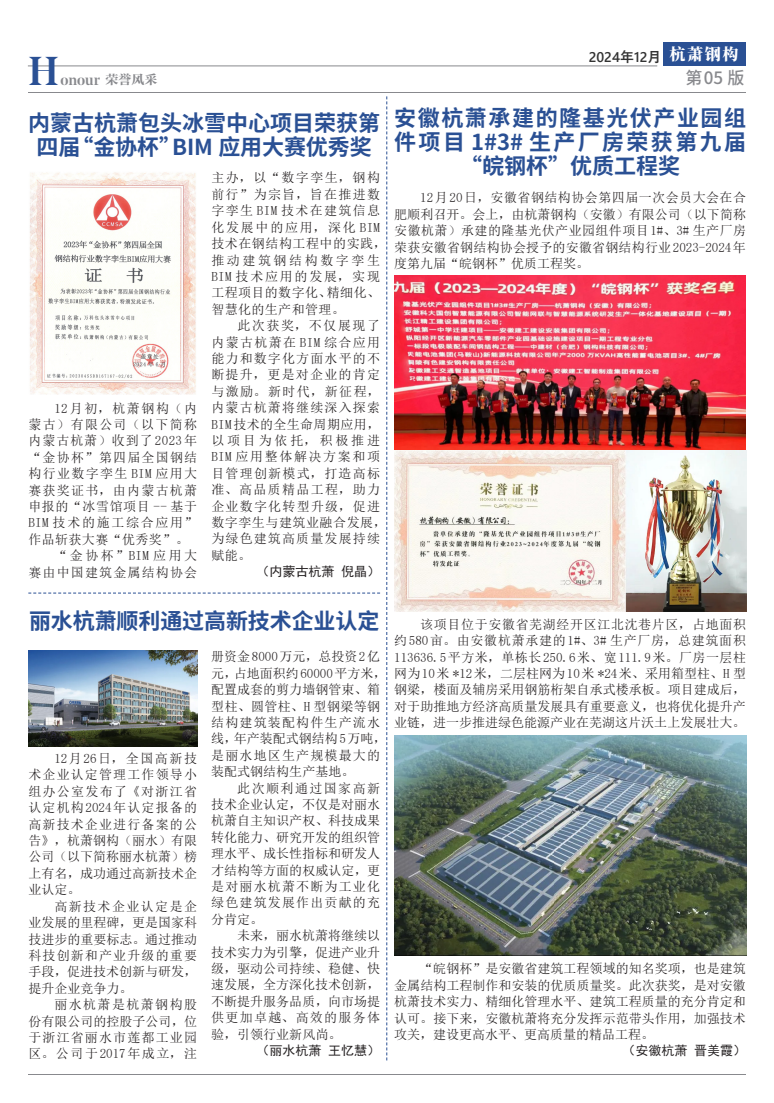
<style>
.page{position:relative;width:774px;height:1103px;background:#fff}
.page>*{position:absolute;margin:0;border:0;box-sizing:border-box;transform-origin:0 0}
.t1{font:500 40px "Noe Display";color:#2a5094}
.正文标题{font:700 22px/24px "Source Han Sans CN";color:#2a5094;text-align:center}
.正文标题-2{font:700 22px/24px "Source Han Sans CN";letter-spacing:.07em;color:#2a5094;text-align:center}
.t2{font:500 17px "Noto Sans CJK";color:#88898d}
.t3{font:800 16px "Source Han Serif CN";color:#fff}
.t4{font:500 15px "Noe Display";color:#88898d}
.t5{font:600 14px "Yu Gothic UI";color:#333}
.媒体聚焦杭萧{font:13px/16.4px "Sim Sun";letter-spacing:.03em;color:#231f20;text-align:justify}
.媒体聚焦杭萧-2{font:13px/16.4px "Sim Sun";letter-spacing:.095em;color:#231f20}
.媒体聚焦杭萧-3{font:13px/16.4px "Sim Sun";letter-spacing:.1em;color:#231f20}
.媒体聚焦杭萧-4{font:13px/16.4px "Sim Sun";color:#231f20}
.媒体聚焦杭萧-5{font:13px "Sim Hei";color:#231f20}
.媒体聚焦杭萧-6{font:13px/16.4px "Sim Sun";letter-spacing:.09em;color:#231f20;text-align:right}
.t6{font:13px "FZCYSJW GB1 0";color:#88898d}
</style>
<div class="page">
<div style="left:663px;top:43px;width:82px;height:23px;background:#2a5094"></div>
<hr style="left:28px;top:66px;width:629px;height:1px;background:#88898d">
<hr style="left:28px;top:92px;width:717px;height:1px;background:#88898d">
<hr style="left:28px;top:1073px;width:718px;height:1px;background:#88898d">
<svg style="left:386px;top:96px;width:1px;height:964px"></svg>
<svg style="left:28px;top:592px;width:352px;height:1px"></svg>
<img style="left:394px;top:276px;width:352px;height:175px">
<img style="left:394px;top:451px;width:352px;height:161px">
<img style="left:394px;top:736px;width:352px;height:219px">
<img style="left:29px;top:172px;width:167px;height:223px">
<img style="left:28px;top:650px;width:170px;height:96px">
<p class="t1" style="left:28px;top:46px;width:32px">H</p>
<p class="t4" style="left:61px;top:71px;width:41px">onour</p>
<p class="t6" style="left:106px;top:73px;width:53px">荣誉风采</p>
<p class="正文标题" style="left:28px;top:111px;width:353px">内蒙古杭萧包头冰雪中心项目荣获第四届“金协杯”BIM 应用大赛优秀奖</p>
<p class="媒体聚焦杭萧" style="left:28px;top:400px;width:170px;text-indent:26px">12月初，杭萧钢构（内蒙古）有限公司（以下简称内蒙古杭萧）收到了2023年“金协杯”第四届全国钢结构行业数字孪生 BIM 应用大赛获奖证书，由内蒙古杭萧申报的“冰雪馆项目 -- 基于BIM 技术的施工综合应用”作品斩获大赛“优秀奖”。</p>
<p class="媒体聚焦杭萧-6" style="left:28px;top:547px;width:170px">“金协杯”BIM 应用大<br>赛由中国建筑金属结构协会</p>
<p class="媒体聚焦杭萧-3" style="left:211px;top:170px;width:177px">主办，以“数字孪生，钢构前行”为宗旨，旨在推进数字孪生 BIM 技术在建筑信息化发展中的应用，深化 BIM技术在钢结构工程中的实践，推动建筑钢结构数字孪生<br>BIM 技术应用的发展，实现工程项目的数字化、精细化、智慧化的生产和管理。</p>
<p class="媒体聚焦杭萧-2" style="left:211px;top:317px;width:177px;text-indent:26px">此次获奖，不仅展现了内蒙古杭萧在 BIM 综合应用能力和数字化方面水平的不断提升，更是对企业的肯定与激励。新时代，新征程，内蒙古杭萧将继续深入探索<br>BIM技术的全生命周期应用，以项目为依托，积极推进<br>BIM 应用整体解决方案和项目管理创新模式，打造高标准、高品质精品工程，助力企业数字化转型升级，促进数字孪生与建筑业融合发展，为绿色建筑高质量发展持续赋能。</p>
<p class="媒体聚焦杭萧-5" style="left:257px;top:565px;width:125px">（内蒙古杭萧 倪晶）</p>
<p class="正文标题" style="left:29px;top:609px;width:352px">丽水杭萧顺利通过高新技术企业认定</p>
<p class="媒体聚焦杭萧" style="left:28px;top:750px;width:170px;text-indent:26px">12月26日，全国高新技术企业认定管理工作领导小组办公室发布了《对浙江省认定机构2024年认定报备的高新技术企业进行备案的公告》，杭萧钢构（丽水）有限公司（以下简称丽水杭萧）榜上有名，成功通过高新技术企业认定。</p>
<p class="媒体聚焦杭萧" style="left:28px;top:898px;width:170px;text-indent:26px">高新技术企业认定是企业发展的里程碑，更是国家科技进步的重要标志。通过推动科技创新和产业升级的重要手段，促进技术创新与研发，提升企业竞争力。</p>
<p class="媒体聚焦杭萧" style="left:28px;top:996px;width:170px;text-indent:26px">丽水杭萧是杭萧钢构股份有限公司的控股子公司，位于浙江省丽水市莲都工业园区。公司于2017年成立，注</p>
<p class="媒体聚焦杭萧-4" style="left:211px;top:648px;width:177px">册资金 8000万元，总投资 2亿元，占地面积约 60000平方米，配置成套的剪力墙钢管束、箱型柱、圆管柱、H 型钢梁等钢结构建筑装配构件生产流水线，年产装配式钢结构 5万吨，是丽水地区生产规模最大的装配式钢结构生产基地。</p>
<p class="媒体聚焦杭萧" style="left:211px;top:779px;width:170px;text-indent:26px">此次顺利通过国家高新技术企业认定，不仅是对丽水杭萧自主知识产权、科技成果转化能力、研究开发的组织管理水平、成长性指标和研发人才结构等方面的权威认定，更是对丽水杭萧不断为工业化绿色建筑发展作出贡献的充分肯定。</p>
<p class="媒体聚焦杭萧" style="left:211px;top:927px;width:170px;text-indent:26px">未来，丽水杭萧将继续以技术实力为引擎，促进产业升级，驱动公司持续、稳健、快速发展，全方深化技术创新，不断提升服务品质，向市场提供更加卓越、高效的服务体验，引领行业新风尚。</p>
<p class="媒体聚焦杭萧-5" style="left:257px;top:1044px;width:125px">（丽水杭萧 王忆慧）</p>
<p class="t5" style="left:589px;top:49px;width:74px">2024年12月</p>
<p class="t3" style="left:670px;top:46px;width:70px">杭萧钢构</p>
<p class="t2" style="left:685px;top:68px;width:60px">第05 版</p>
<p class="正文标题-2" style="left:394px;top:106px;width:353px">安徽杭萧承建的隆基光伏产业园组件项目 1#3# 生产厂房荣获第九届“皖钢杯”优质工程奖</p>
<p class="媒体聚焦杭萧" style="left:394px;top:189px;width:353px;text-indent:26px">12月20日，安徽省钢结构协会第四届一次会员大会在合肥顺利召开。会上，由杭萧钢构（安徽）有限公司（以下简称安徽杭萧）承建的隆基光伏产业园组件项目1#、3# 生产厂房荣获安徽省钢结构协会授予的安徽省钢结构行业2023-2024年度第九届“皖钢杯”优质工程奖。</p>
<p class="媒体聚焦杭萧" style="left:394px;top:616px;width:353px;text-indent:26px">该项目位于安徽省芜湖经开区江北沈巷片区，占地面积约580亩。由安徽杭萧承建的1#、3# 生产厂房，总建筑面积113636.5平方米，单栋长 250.6米、宽 111.9米。厂房一层柱网为 10米 *12米，二层柱网为 10米 *24米、采用箱型柱、H 型钢梁，楼面及辅房采用钢筋桁架自承式楼承板。项目建成后，对于助推地方经济高质量发展具有重要意义，也将优化提升产业链，进一步推进绿色能源产业在芜湖这片沃土上发展壮大。</p>
<p class="媒体聚焦杭萧" style="left:394px;top:960px;width:353px;text-indent:26px">“皖钢杯”是安徽省建筑工程领域的知名奖项，也是建筑金属结构工程制作和安装的优质质量奖。此次获奖，是对安徽杭萧技术实力、精细化管理水平、建筑工程质量的充分肯定和认可。接下来，安徽杭萧将充分发挥示范带头作用，加强技术攻关，建设更高水平、更高质量的精品工程。</p>
<p class="媒体聚焦杭萧-5" style="left:622px;top:1044px;width:125px">（安徽杭萧 晋美霞）</p>
</div>
